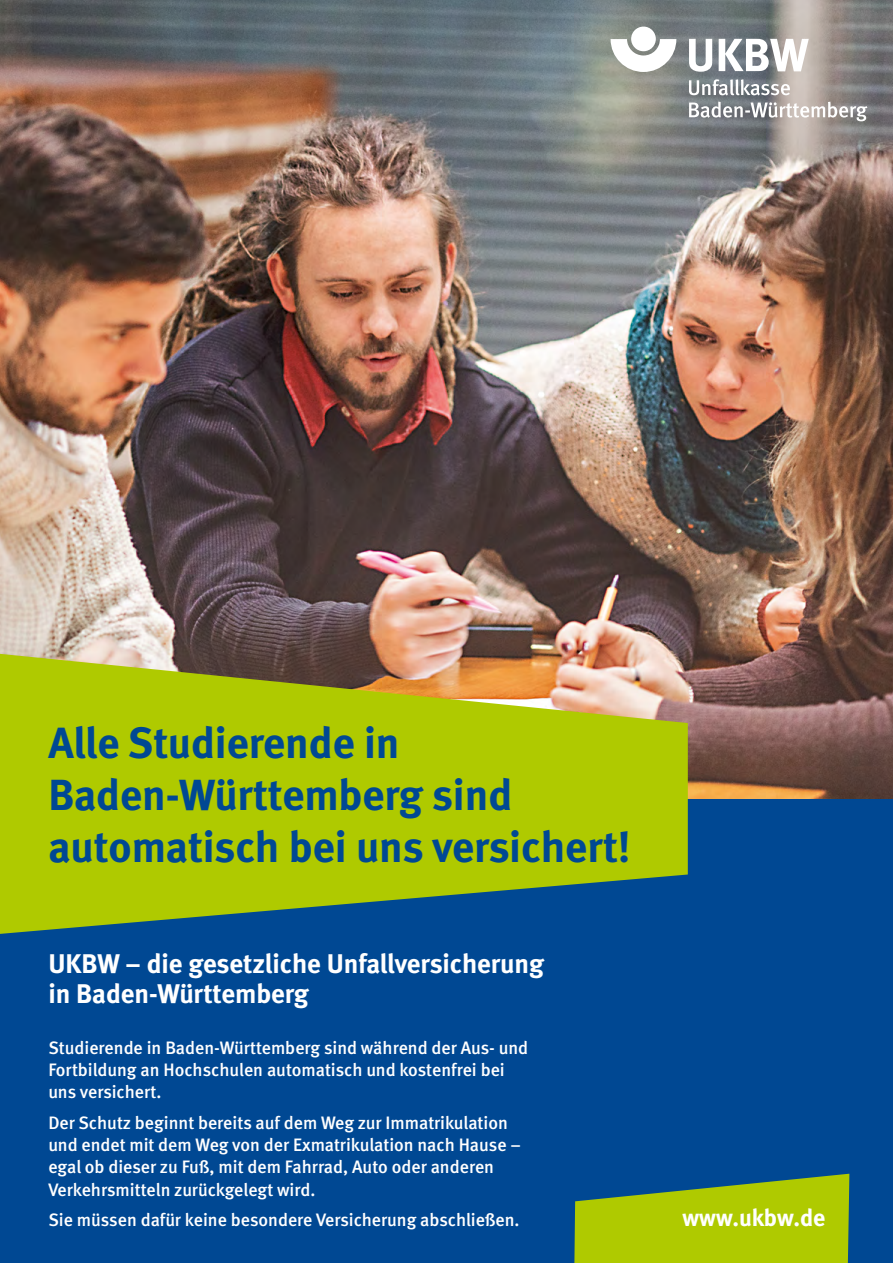
<style>
.page{position:relative;width:893px;height:1263px;background:#fff}
.page>*{position:absolute;margin:0;border:0;box-sizing:border-box;transform-origin:0 0}
.t1{font:700 43.5px/52.2px "DGUV Meta";color:#004893}
.t2{font:700 27px/30px "DGUV Meta";color:#fff}
.t3{font:700 24px "DGUV Meta";color:#fff}
.t4{font:500 18px/22.2px "DGUV Meta";color:#fff}
</style>
<div class="page">
<img style="left:0;top:0;width:893px;height:799px">
<div style="left:631px;top:27px;width:25px;height:24px;background:#fff;border-radius:50%"></div>
<svg style="left:611px;top:39px;width:65px;height:33px"></svg>
<svg style="left:689px;top:102px;width:178px;height:19px"></svg>
<svg style="left:689px;top:79px;width:101px;height:16px"></svg>
<svg style="left:689px;top:39px;width:120px;height:33px"></svg>
<div style="left:0;top:799px;width:893px;height:464px;background:#004893"></div>
<svg style="left:574px;top:1174px;width:275px;height:89px;background:#93b516"></svg>
<svg style="left:0;top:654px;width:688px;height:280px;background:#9eb51d"></svg>
<h1 class="t1" style="left:48px;top:718px;width:584px">Alle Studierende in<br>Baden-Württemberg sind automatisch bei uns versichert!</h1>
<p class="t2" style="left:48px;top:949px;width:497px">UKBW – die gesetzliche Unfallversicherung in Baden-Württemberg</p>
<p class="t4" style="left:48px;top:1037px;width:481px">Studierende in Baden-Württemberg sind während der Aus- und<br>Fortbildung an Hochschulen automatisch und kostenfrei bei uns versichert.</p>
<p class="t4" style="left:48px;top:1112px;width:474px">Der Schutz beginnt bereits auf dem Weg zur Immatrikulation und endet mit dem Weg von der Exmatrikulation nach Hause – egal ob dieser zu Fuß, mit dem Fahrrad, Auto oder anderen Verkehrsmitteln zurückgelegt wird.</p>
<p class="t4" style="left:48px;top:1209px;width:473px">Sie müssen dafür keine besondere Versicherung abschließen.</p>
<h3 class="t3" style="left:682px;top:1204px;width:144px">www.ukbw.de</h3>
</div>
